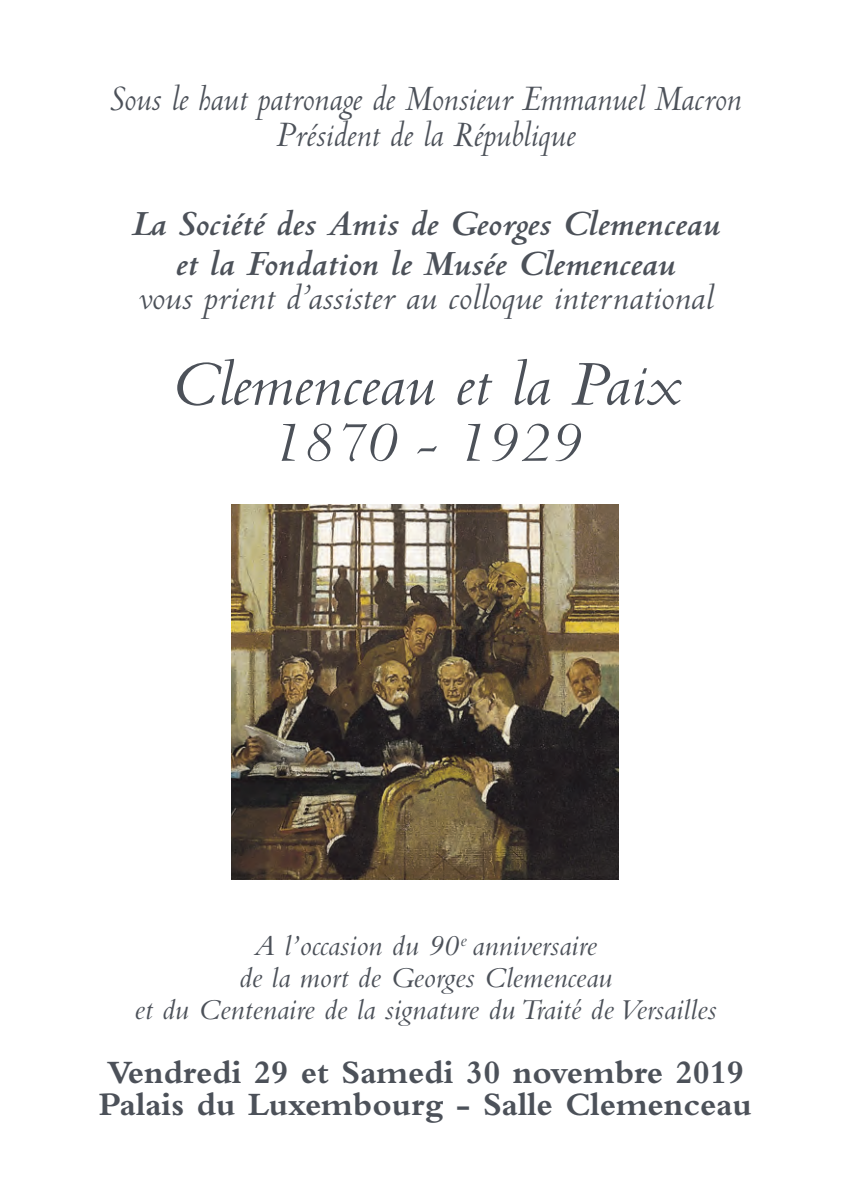
<style>
.page{position:relative;width:851px;height:1191px;background:#fff}
.page>*{position:absolute;margin:0;border:0;box-sizing:border-box;transform-origin:0 0}
.t1{font:italic 68px "Centaur";color:#4c5159;scale:1.1 1}
.t2{font:italic 60px "Centaur";color:#4c5159;scale:1.1 1}
.t3{font:italic 38px "Centaur";color:#4c5159}
.t4{font:italic 700 38px/40px "Centaur";color:#4c5159;text-align:center;scale:1.1 1}
.t5{font:italic 38px "Centaur";color:#4c5159;scale:1.1 1}
.t6{font:700 34px "Bembo";color:#4c5159}
.t7{font:italic 30px/32px "Bembo";color:#4c5159;text-align:center}
</style>
<div class="page">
<img style="left:231px;top:505px;width:387px;height:374px">
<p class="t3" style="left:110px;top:85px;width:633px">Sous le haut patronage de Monsieur Emmanuel Macron</p>
<p class="t3" style="left:276px;top:121px;width:301px">Président de la République</p>
<p class="t4" style="left:131px;top:207px;width:537px">La Société des Amis de Georges Clemenceau et la Fondation le Musée Clemenceau</p>
<p class="t5" style="left:138px;top:283px;width:524px">vous prient d’assister au colloque international</p>
<p class="t1" style="left:170px;top:359px;width:465px">Clemenceau et la Paix</p>
<p class="t2" style="left:269px;top:420px;width:285px">1870 - 1929</p>
<p class="t7" style="left:134px;top:932px;width:583px">A l’occasion du 90<sup>e</sup> anniversaire<br>de la mort de Georges Clemenceau<br>et du Centenaire de la signature du Traité de Versailles</p>
<p class="t6" style="left:107px;top:1060px;width:638px">Vendredi 29 et Samedi 30 novembre 2019</p>
<p class="t6" style="left:99px;top:1092px;width:654px">Palais du Luxembourg - Salle Clemenceau</p>
</div>
